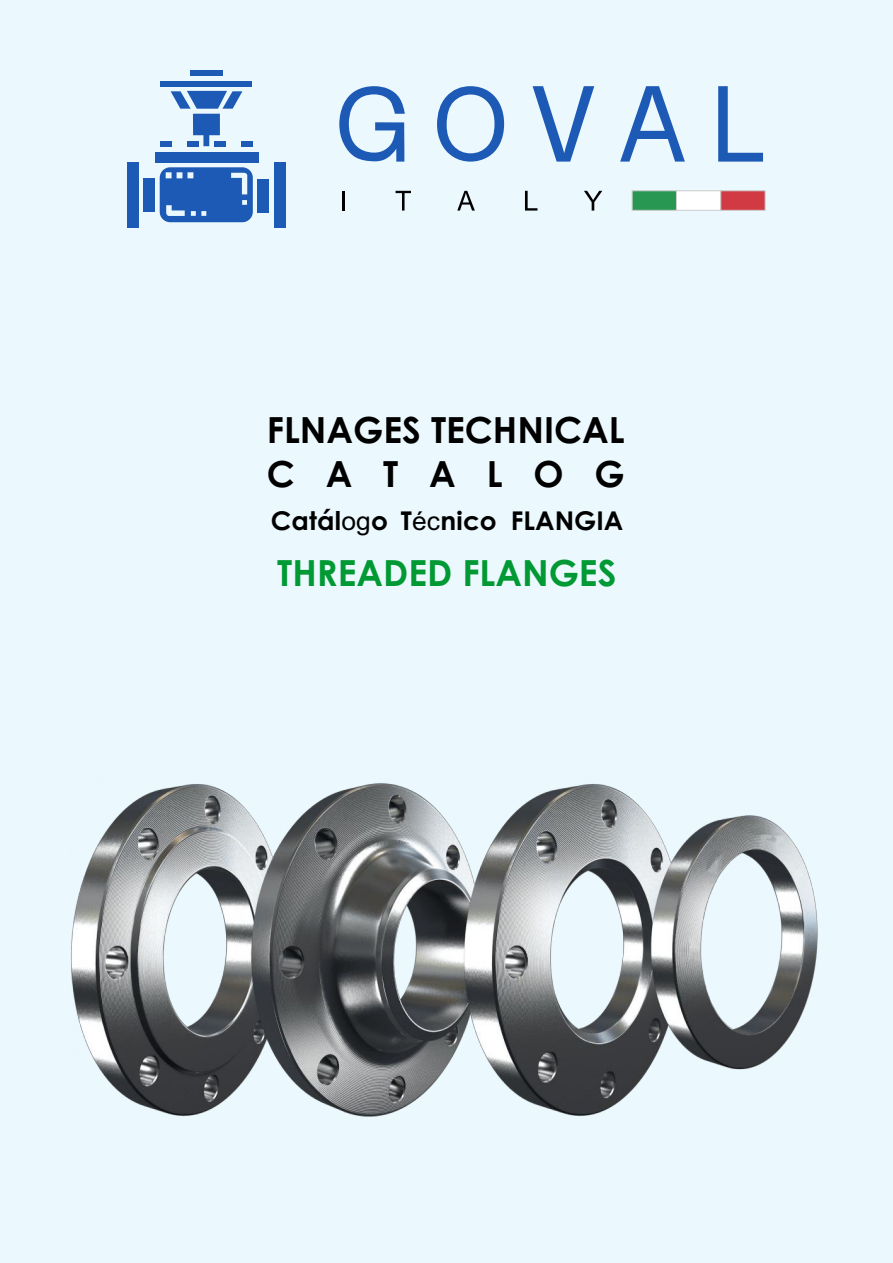
<style>
.page{position:relative;width:893px;height:1263px;background:#ebf8fd}
.page>*{position:absolute;margin:0;border:0;box-sizing:border-box;transform-origin:0 0}
.t1{font:700 36px/43.7px "Century Gothic";color:#000}
.t2{font:700 36px "Century Gothic";color:#093}
.t3{font:700 25.8px "Century Gothic";color:#000}
.s1{font-family:"Arial";font-weight:400}
</style>
<div class="page">
<svg style="left:437px;top:86px;width:67px;height:76px"></svg>
<svg style="left:533px;top:86px;width:61px;height:76px"></svg>
<svg style="left:620px;top:86px;width:65px;height:76px"></svg>
<svg style="left:718px;top:86px;width:45px;height:76px"></svg>
<hr style="left:342px;top:191px;width:3px;height:20px;background:#000">
<svg style="left:396px;top:191px;width:15px;height:20px"></svg>
<svg style="left:457px;top:191px;width:18px;height:20px"></svg>
<svg style="left:525px;top:191px;width:12px;height:20px"></svg>
<svg style="left:584px;top:191px;width:18px;height:20px"></svg>
<svg style="left:632px;top:190px;width:133px;height:21px;background:#aca190"></svg>
<svg style="left:160px;top:167px;width:93px;height:55px;background:#356cbd"></svg>
<div style="left:190px;top:70px;width:32px;height:6px;background:#1d5ab5"></div>
<div style="left:161px;top:81px;width:91px;height:6px;background:#1d5ab5"></div>
<div style="left:160px;top:141px;width:11px;height:5px;background:#1d5ab5"></div>
<div style="left:241px;top:141px;width:11px;height:5px;background:#1d5ab5"></div>
<div style="left:155px;top:152px;width:103px;height:11px;background:#1d5ab5"></div>
<div style="left:127px;top:163px;width:12px;height:65px;background:#1d5ab5"></div>
<div style="left:274px;top:163px;width:12px;height:65px;background:#1d5ab5"></div>
<div style="left:144px;top:178px;width:11px;height:33px;background:#1d5ab5"></div>
<div style="left:257px;top:179px;width:12px;height:33px;background:#1d5ab5"></div>
<svg style="left:171px;top:91px;width:71px;height:55px"></svg>
<svg style="left:339px;top:86px;width:66px;height:76px"></svg>
<img style="left:71px;top:783px;width:747px;height:334px">
<p class="t1" style="left:267px;top:412px;width:359px">FLNAGES TECHNICAL<br>CATALOG</p>
<p class="t3" style="left:271px;top:511px;width:119px">Catál<span class="s1">og</span>o</p>
<p class="t2" style="left:277px;top:559px;width:341px">THREADED FLANGES</p>
<p class="t3" style="left:401px;top:511px;width:224px">T<span class="s1">éc</span>nico FLANGIA</p>
</div>
